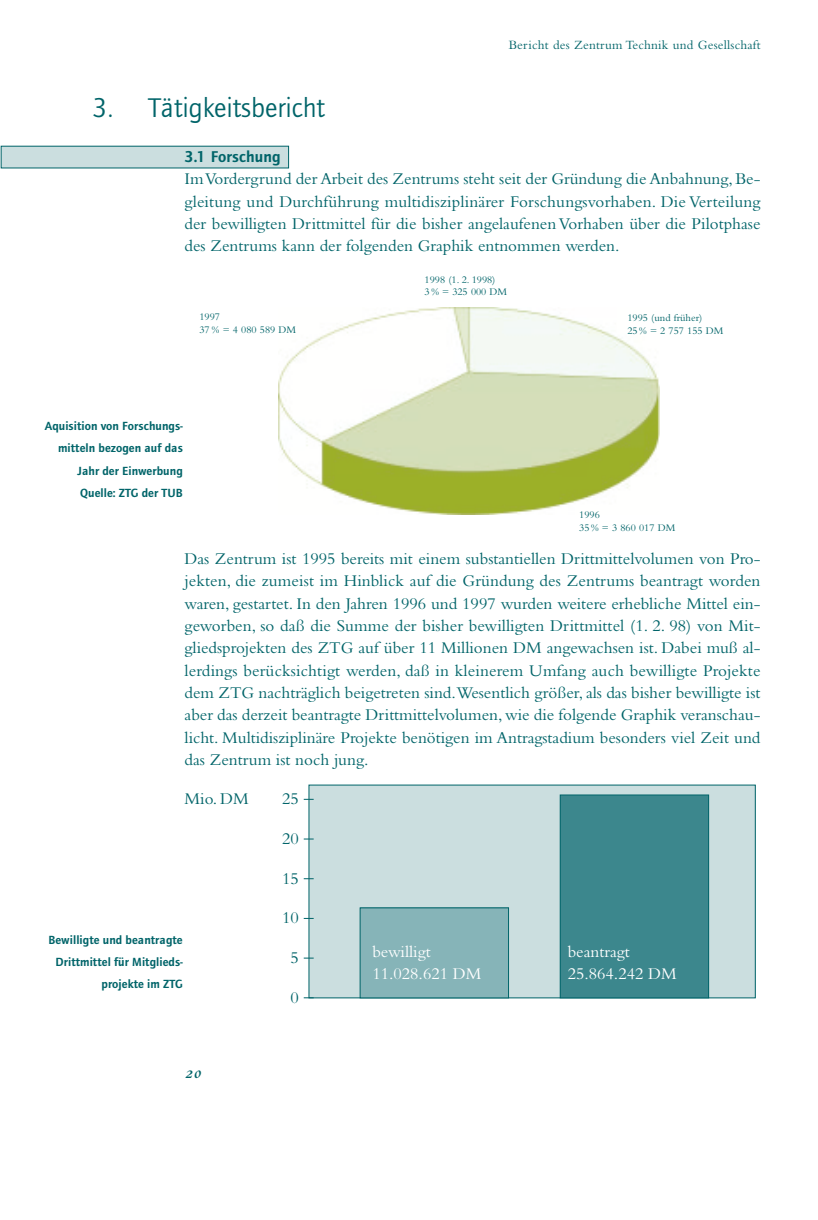
<style>
.page{position:relative;width:818px;height:1220px;background:#fff}
.page>*{position:absolute;margin:0;border:0;box-sizing:border-box;transform-origin:0 0}
.t1{font:28px "Foundry Journal";color:#006469}
.t2{font:17.5px "Bembo Semibold Italic Os F";color:#006469}
.t3{font:17.15px/22.4px "Bembo";color:#006469;text-align:justify}
.t4{font:17.15px/22.4px "Bembo";color:#fff}
.t5{font:600 16.1px "Foundry Journal";letter-spacing:.005em;color:#006469}
.t6{font:13.12px "Bembo";letter-spacing:.015em;color:#006469}
.t7{font:600 12.25px/22.4px "Foundry Journal";letter-spacing:.005em;color:#006469;text-align:right}
.t8{font:10.5px/12.6px "Bembo";color:#006469}
</style>
<div class="page">
<div style="left:1px;top:146px;width:287px;height:22px;background:#cbdedf"></div>
<img style="left:279px;top:308px;width:380px;height:206px">
<div style="left:309px;top:785px;width:446px;height:213px;background:#cbdedf"></div>
<svg style="left:303px;top:794px;width:406px;height:204px"></svg>
<h1 class="t1" style="left:93px;top:96px;width:233px">3. Tätigkeitsbericht</h1>
<p class="t6" style="left:508px;top:41px;width:253px">Bericht des Zentrum Technik und Gesellschaft</p>
<p class="t5" style="left:184px;top:151px;width:97px">3.1 Forschung</p>
<p class="t3" style="left:184px;top:169px;width:577px">Im Vordergrund der Arbeit des Zentrums steht seit der Gründung die Anbahnung, Be&shy;gleitung und Durchführung multidisziplinärer Forschungsvorhaben. Die Verteilung der bewilligten Drittmittel für die bisher angelaufenen Vorhaben über die Pilotphase des Zentrums kann der folgenden Graphik entnommen werden.</p>
<p class="t8" style="left:424px;top:274px;width:84px">1998 (1. 2. 1998)<br>3% = 325 000 DM</p>
<p class="t8" style="left:199px;top:312px;width:98px">1997<br>37 % = 4 080 589 DM</p>
<p class="t8" style="left:627px;top:312px;width:98px">1995 (und früher)<br>25 % = 2 757 155 DM</p>
<p class="t7" style="left:45px;top:416px;width:140px">Aquisition von Forschungs&shy;mitteln bezogen auf das<br>Jahr der Einwerbung<br>Quelle: ZTG der TUB</p>
<p class="t8" style="left:579px;top:509px;width:98px">1996<br>35 % = 3 860 017 DM</p>
<p class="t3" style="left:184px;top:549px;width:577px">Das Zentrum ist 1995 bereits mit einem substantiellen Drittmittelvolumen von Pro&shy;jekten, die zumeist im Hinblick auf die Gründung des Zentrums beantragt worden waren, gestartet. In den Jahren 1996 und 1997 wurden weitere erhebliche Mittel ein&shy;geworben, so daß die Summe der bisher bewilligten Drittmittel (1. 2. 98) von Mit&shy;gliedsprojekten des ZTG auf über 11 Millionen DM angewachsen ist. Dabei muß al&shy;lerdings berücksichtigt werden, daß in kleinerem Umfang auch bewilligte Projekte dem ZTG nachträglich beigetreten sind.Wesentlich größer, als das bisher bewilligte ist aber das derzeit beantragte Drittmittelvolumen, wie die folgende Graphik veranschau&shy;licht. Multidisziplinäre Projekte benötigen im Antragstadium besonders viel Zeit und das Zentrum ist noch jung.</p>
<p class="t3" style="left:184px;top:789px;width:66px">Mio. DM</p>
<p class="t3" style="left:282px;top:789px;width:18px">25</p>
<p class="t3" style="left:282px;top:829px;width:18px">20</p>
<p class="t3" style="left:282px;top:869px;width:18px">15</p>
<p class="t3" style="left:282px;top:908px;width:18px">10</p>
<p class="t3" style="left:290px;top:948px;width:10px">5</p>
<p class="t3" style="left:290px;top:988px;width:10px">0</p>
<p class="t7" style="left:49px;top:929px;width:136px">Bewilligte und beantragte<br>Drittmittel für Mitglieds&shy;projekte im ZTG</p>
<p class="t2" style="left:184px;top:1066px;width:19px">20</p>
<p class="t4" style="left:372px;top:942px;width:111px">bewilligt<br>11.028.621 DM</p>
<p class="t4" style="left:567px;top:942px;width:111px">beantragt<br>25.864.242 DM</p>
</div>
